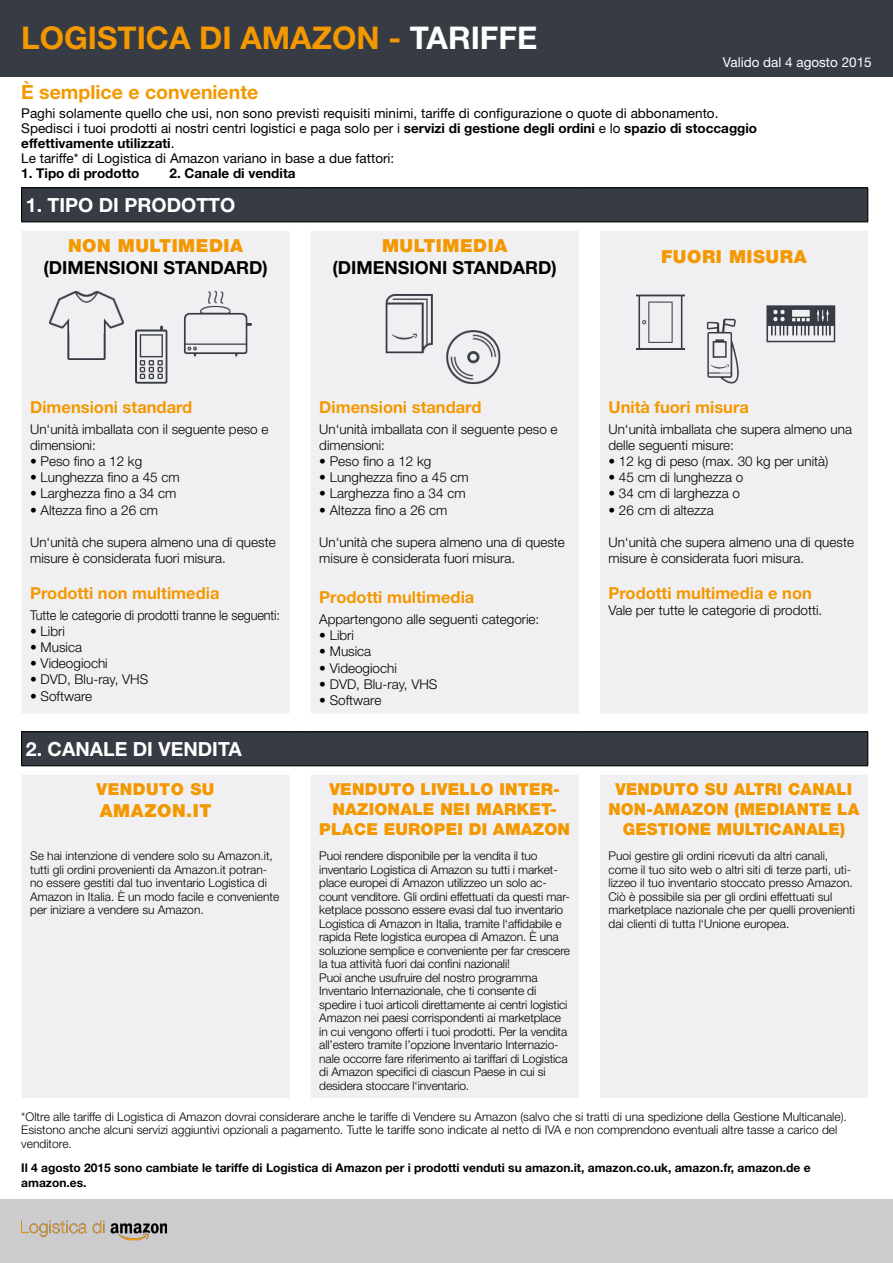
<style>
.page{position:relative;width:893px;height:1263px;background:#fff}
.page>*{position:absolute;margin:0;border:0;box-sizing:border-box;transform-origin:0 0}
.t1{font:700 31.35px "Helvetica Neue LT Std";color:#f49800}
.t2{font:700 19.5px "Helvetica Neue LT Std";color:#fff}
.t3{font:700 19.5px "Helvetica Neue LT Std";color:#f49800}
.t4{font:900 18px "Helvetica Neue LT Std";letter-spacing:.03em;color:#f49800}
.t5{font:700 18px "Helvetica Neue LT Std";color:#000}
.t6{font:900 16.5px/19.8px "Helvetica Neue LT Std";letter-spacing:.01em;color:#f49800;text-align:center}
.t7{font:700 16.5px "Helvetica Neue LT Std";color:#f49800}
.t8{font:900 16.5px "Helvetica Neue LT Std";letter-spacing:.03em;color:#f49800}
.t9{font:300 13.5px/16.2px "Helvetica Neue LT Std";color:#000}
.t10{font:13.5px/15px "Helvetica Neue LT Std";color:#000}
.t11{font:300 13.5px "Helvetica Neue LT Std";color:#000;scale:.94 1}
.t12{font:700 13.5px "Helvetica Neue LT Std";color:#000}
.t13{font:13.5px "Helvetica Neue LT Std";color:#fff}
.t14{font:300 12px/13.5px "Helvetica Neue LT Std";letter-spacing:-.01em;color:#000}
.t15{font:700 12px/15px "Helvetica Neue LT Std";color:#000}
.s1{color:#fff}
.s2{font-weight:700}
</style>
<div class="page">
<div style="left:0;top:1199px;width:893px;height:64px;background:#cccbce"></div>
<div style="left:0;top:0;width:893px;height:77px;background:#373b44"></div>
<div style="left:22px;top:188px;width:846px;height:34px;background:#373b44"></div>
<div style="left:22px;top:231px;width:846px;height:482px;background:#f0f0f3"></div>
<hr style="left:21px;top:188px;width:269px;height:1px;background:#000">
<hr style="left:21px;top:188px;width:1px;height:34px;background:#000">
<svg style="left:290px;top:188px;width:21px;height:1px"></svg>
<hr style="left:311px;top:188px;width:268px;height:1px;background:#000">
<svg style="left:579px;top:188px;width:21px;height:1px"></svg>
<hr style="left:600px;top:188px;width:268px;height:1px;background:#000">
<hr style="left:867px;top:188px;width:1px;height:34px;background:#000">
<hr style="left:21px;top:222px;width:269px;height:1px;background:#000">
<svg style="left:290px;top:222px;width:21px;height:1px"></svg>
<hr style="left:311px;top:222px;width:268px;height:1px;background:#000">
<svg style="left:579px;top:222px;width:21px;height:1px"></svg>
<hr style="left:600px;top:222px;width:268px;height:1px;background:#000">
<img style="left:20px;top:1220px;width:148px;height:21px">
<div style="left:22px;top:732px;width:846px;height:34px;background:#373b44"></div>
<div style="left:22px;top:775px;width:846px;height:323px;background:#f0f0f3"></div>
<hr style="left:21px;top:731px;width:269px;height:1px;background:#000">
<hr style="left:21px;top:732px;width:1px;height:33px;background:#000">
<svg style="left:290px;top:731px;width:21px;height:1px"></svg>
<hr style="left:311px;top:731px;width:268px;height:1px;background:#000">
<svg style="left:579px;top:731px;width:21px;height:1px"></svg>
<hr style="left:600px;top:731px;width:268px;height:1px;background:#000">
<hr style="left:867px;top:732px;width:1px;height:33px;background:#000">
<hr style="left:21px;top:765px;width:269px;height:1px;background:#000">
<svg style="left:290px;top:765px;width:21px;height:1px"></svg>
<hr style="left:311px;top:765px;width:268px;height:1px;background:#000">
<svg style="left:579px;top:765px;width:21px;height:1px"></svg>
<hr style="left:600px;top:765px;width:268px;height:1px;background:#000">
<img style="left:171px;top:281px;width:91px;height:98px">
<img style="left:39px;top:273px;width:97px;height:104px">
<img style="left:102px;top:303px;width:99px;height:107px">
<img style="left:361px;top:286px;width:97px;height:89px">
<img style="left:423px;top:303px;width:99px;height:87px">
<img style="left:758px;top:290px;width:86px;height:80px">
<img style="left:623px;top:286px;width:76px;height:77px">
<img style="left:681px;top:308px;width:79px;height:76px">
<h1 class="t1" style="left:21px;top:18px;width:518px">LOGISTICA DI AMAZON - <span class="s1">TARIFFE</span></h1>
<h2 class="t3" style="left:21px;top:80px;width:239px">È semplice e conveniente</h2>
<p class="t10" style="left:21px;top:106px;width:737px">Paghi solamente quello che usi, non sono previsti requisiti minimi, tariffe di configurazione o quote di abbonamento.<br>Spedisci i tuoi prodotti ai nostri centri logistici e paga solo per i <span class="s2">servizi di gestione degli ordini</span> e lo <span class="s2">spazio di stoccaggio effettivamente utilizzati</span>.<br>Le tariffe* di Logistica di Amazon variano in base a due fattori:</p>
<p class="t12" style="left:21px;top:165px;width:120px">1. Tipo di prodotto</p>
<p class="t12" style="left:170px;top:165px;width:127px">2. Canale di vendita</p>
<p class="t13" style="left:723px;top:54px;width:150px">Valido dal 4 agosto 2015</p>
<h2 class="t2" style="left:26px;top:193px;width:211px">1. TIPO DI PRODOTTO</h2>
<h3 class="t4" style="left:68px;top:235px;width:177px">NON MULTIMEDIA</h3>
<h3 class="t5" style="left:43px;top:256px;width:226px">(DIMENSIONI STANDARD)</h3>
<h3 class="t4" style="left:382px;top:235px;width:127px">MULTIMEDIA</h3>
<h3 class="t5" style="left:333px;top:256px;width:226px">(DIMENSIONI STANDARD)</h3>
<h3 class="t4" style="left:661px;top:246px;width:147px">FUORI MISURA</h3>
<h3 class="t7" style="left:30px;top:397px;width:164px">Dimensioni standard</h3>
<p class="t9" style="left:30px;top:420px;width:240px">Un‘unità imballata con il seguente peso e dimensioni:</p>
<p class="t9" style="left:30px;top:453px;width:114px">• Peso fino a 12 kg</p>
<p class="t9" style="left:30px;top:469px;width:151px">• Lunghezza fino a 45 cm</p>
<p class="t9" style="left:30px;top:485px;width:148px">• Larghezza fino a 34 cm</p>
<p class="t9" style="left:30px;top:501px;width:130px">• Altezza fino a 26 cm</p>
<p class="t9" style="left:30px;top:534px;width:247px">Un‘unità che supera almeno una di queste misure è considerata fuori misura.</p>
<h3 class="t7" style="left:30px;top:583px;width:191px">Prodotti non multimedia</h3>
<p class="t11" style="left:30px;top:607px;width:267px">Tutte le categorie di prodotti tranne le seguenti:</p>
<p class="t9" style="left:30px;top:623px;width:36px">• Libri</p>
<p class="t9" style="left:30px;top:639px;width:54px">• Musica</p>
<p class="t9" style="left:30px;top:655px;width:79px">• Videogiochi</p>
<p class="t9" style="left:30px;top:671px;width:120px">• DVD, Blu-ray, VHS</p>
<p class="t9" style="left:30px;top:687px;width:64px">• Software</p>
<h2 class="t2" style="left:26px;top:737px;width:217px">2. CANALE DI VENDITA</h2>
<h3 class="t8" style="left:97px;top:779px;width:119px">VENDUTO SU</h3>
<h3 class="t4" style="left:100px;top:799px;width:113px">AMAZON.IT</h3>
<h3 class="t7" style="left:319px;top:397px;width:164px">Dimensioni standard</h3>
<p class="t9" style="left:319px;top:420px;width:240px">Un‘unità imballata con il seguente peso e dimensioni:</p>
<p class="t9" style="left:319px;top:453px;width:114px">• Peso fino a 12 kg</p>
<p class="t9" style="left:319px;top:469px;width:151px">• Lunghezza fino a 45 cm</p>
<p class="t9" style="left:319px;top:485px;width:148px">• Larghezza fino a 34 cm</p>
<p class="t9" style="left:319px;top:501px;width:130px">• Altezza fino a 26 cm</p>
<p class="t9" style="left:319px;top:534px;width:247px">Un‘unità che supera almeno una di queste misure è considerata fuori misura.</p>
<h3 class="t7" style="left:319px;top:587px;width:157px">Prodotti multimedia</h3>
<p class="t9" style="left:319px;top:611px;width:222px">Appartengono alle seguenti categorie:</p>
<p class="t9" style="left:319px;top:627px;width:36px">• Libri</p>
<p class="t9" style="left:319px;top:643px;width:54px">• Musica</p>
<p class="t9" style="left:319px;top:659px;width:79px">• Videogiochi</p>
<p class="t9" style="left:319px;top:675px;width:120px">• DVD, Blu-ray, VHS</p>
<p class="t9" style="left:319px;top:692px;width:64px">• Software</p>
<h3 class="t7" style="left:608px;top:397px;width:142px">Unità fuori misura</h3>
<p class="t9" style="left:608px;top:420px;width:245px">Un‘unità imballata che supera almeno una delle seguenti misure:</p>
<p class="t9" style="left:608px;top:453px;width:222px">• 12 kg di peso (max. 30 kg per unità)</p>
<p class="t9" style="left:608px;top:469px;width:136px">• 45 cm di lunghezza o</p>
<p class="t9" style="left:608px;top:485px;width:133px">• 34 cm di larghezza o</p>
<p class="t9" style="left:608px;top:501px;width:107px">• 26 cm di altezza</p>
<p class="t9" style="left:608px;top:534px;width:247px">Un‘unità che supera almeno una di queste misure è considerata fuori misura.</p>
<h3 class="t7" style="left:608px;top:583px;width:205px">Prodotti multimedia e non</h3>
<p class="t9" style="left:608px;top:602px;width:215px">Vale per tutte le categorie di prodotti.</p>
<h3 class="t6" style="left:319px;top:779px;width:252px">VENDUTO LIVELLO INTER-<br>NAZIONALE NEI MARKET-<br>PLACE EUROPEI DI AMAZON</h3>
<h3 class="t6" style="left:608px;top:779px;width:252px">VENDUTO SU ALTRI CANALI<br>NON-AMAZON (MEDIANTE LA<br>GESTIONE MULTICANALE)</h3>
<p class="t14" style="left:30px;top:849px;width:251px">Se hai intenzione di vendere solo su Amazon.it, tutti gli ordini provenienti da Amazon.it potran&shy;no essere gestiti dal tuo inventario Logistica di Amazon in Italia. È un modo facile e conveniente per iniziare a vendere su Amazon.</p>
<p class="t14" style="left:319px;top:849px;width:252px">Puoi rendere disponibile per la vendita il tuo inventario Logistica di Amazon su tutti i market&shy;place europei di Amazon utilizzeo un solo ac&shy;count venditore. Gli ordini effettuati da questi mar&shy;ketplace possono essere evasi dal tuo inventario Logistica di Amazon in Italia, tramite l‘affidabile e rapida Rete logistica europea di Amazon. È una soluzione semplice e conveniente per far crescere la tua attività fuori dai confini nazionali!<br>Puoi anche usufruire del nostro programma Inventario Internazionale, che ti consente di spedire i tuoi articoli direttamente ai centri logistici Amazon nei paesi corrispondenti ai marketplace in cui vengono offerti i tuoi prodotti. Per la vendita all’estero tramite l’opzione Inventario Internazio&shy;nale occorre fare riferimento ai tariffari di Logistica di Amazon specifici di ciascun Paese in cui si desidera stoccare l‘inventario.</p>
<p class="t14" style="left:608px;top:849px;width:248px">Puoi gestire gli ordini ricevuti da altri canali, come il tuo sito web o altri siti di terze parti, uti&shy;lizzeo il tuo inventario stoccato presso Amazon.<br>Ciò è possibile sia per gli ordini effettuati sul marketplace nazionale che per quelli provenienti dai clienti di tutta l‘Unione europea.</p>
<p class="t14" style="left:21px;top:1109px;width:827px">*Oltre alle tariffe di Logistica di Amazon dovrai considerare anche le tariffe di Vendere su Amazon (salvo che si tratti di una spedizione della Gestione Multicanale).<br>Esistono anche alcuni servizi aggiuntivi opzionali a pagamento. Tutte le tariffe sono indicate al netto di IVA e non comprendono eventuali altre tasse a carico del venditore.</p>
<p class="t15" style="left:21px;top:1159px;width:791px">Il 4 agosto 2015 sono cambiate le tariffe di Logistica di Amazon per i prodotti venduti su amazon.it, amazon.co.uk, amazon.fr, amazon.de e amazon.es.</p>
</div>
